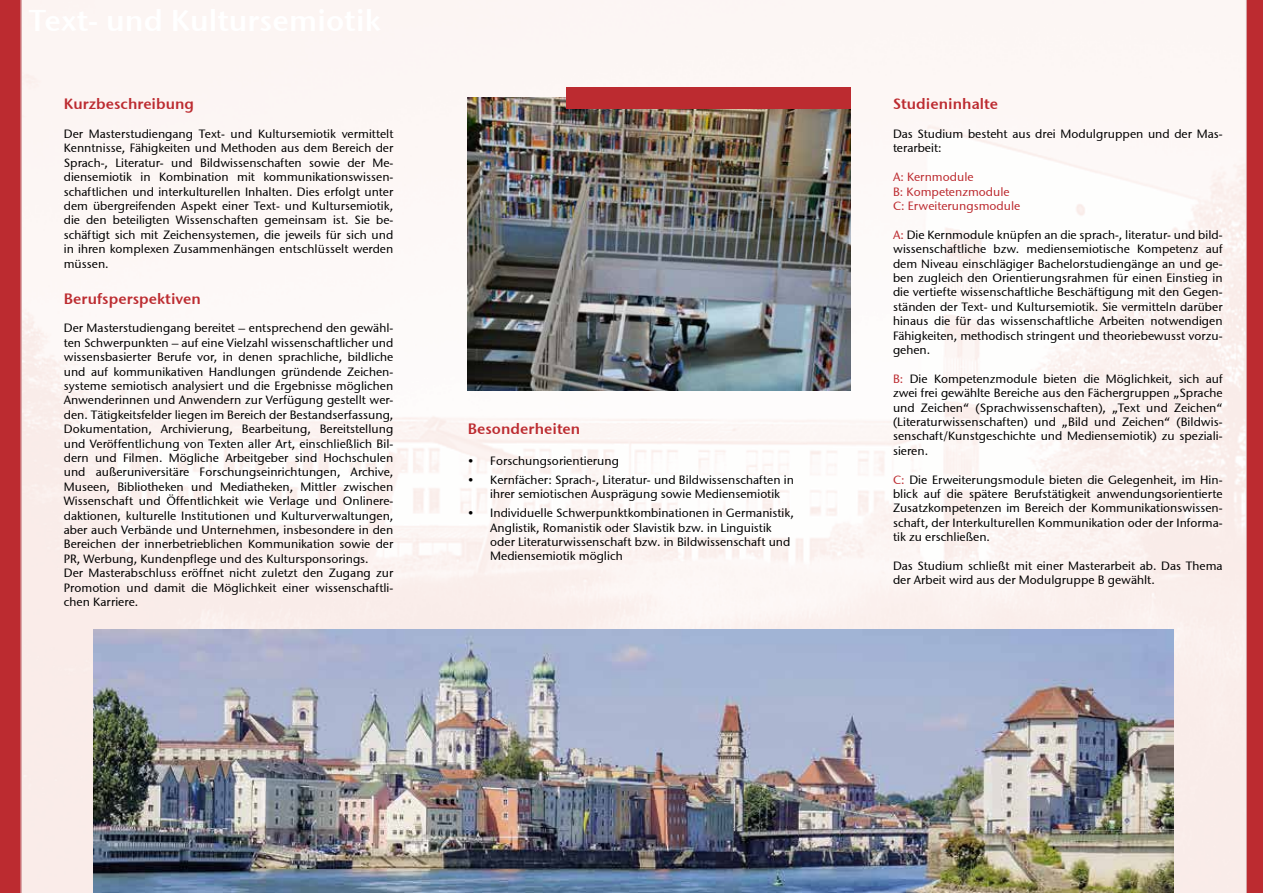
<style>
.page{position:relative;width:1263px;height:893px;background:#fff}
.page>*{position:absolute;margin:0;border:0;box-sizing:border-box;transform-origin:0 0}
.t1{font:15px "Stone Sans Semi ITCTT";letter-spacing:.005em;color:#bc2b30}
.t2{font:12px/14.4px "Stone Sans ITCTT Medium";letter-spacing:.005em;color:#000}
.t3{font:12px/14.4px "Stone Sans ITCTT Medium";letter-spacing:.005em;color:#bc2b30}
.s1{color:#bc2b30}
</style>
<div class="page">
<img style="left:21px;top:0;width:1225px;height:893px">
<div style="left:0;top:0;width:21px;height:893px;background:#bc2b30"></div>
<img style="left:468px;top:98px;width:382px;height:293px">
<div style="left:566px;top:87px;width:284px;height:21px;background:#bc2b30"></div>
<img style="left:94px;top:629px;width:1080px;height:264px">
<div style="left:1246px;top:0;width:17px;height:893px;background:#bc2b30"></div>
<p class="t1" style="left:64px;top:95px;width:132px">Kurzbeschreibung</p>
<p class="t2" style="left:64px;top:126px;width:331px;text-align:justify">Der Masterstudiengang Text- und Kultursemiotik vermittelt Kenntnisse, Fähigkeiten und Methoden aus dem Bereich der Sprach-, Literatur- und Bildwissenschaften sowie der Me&shy;diensemiotik in Kombination mit kommunikationswissen&shy;schaftlichen und interkulturellen Inhalten. Dies erfolgt unter dem übergreifenden Aspekt einer Text- und Kultursemiotik, die den beteiligten Wissenschaften gemeinsam ist. Sie be&shy;schäftigt sich mit Zeichensystemen, die jeweils für sich und in ihren komplexen Zusammenhängen entschlüsselt werden müssen.</p>
<p class="t1" style="left:64px;top:289px;width:139px">Berufsperspektiven</p>
<p class="t2" style="left:64px;top:321px;width:331px">Der Masterstudiengang bereitet – entsprechend den gewähl&shy;ten Schwerpunkten – auf eine Vielzahl wissenschaftlicher und wissensbasierter Berufe vor, in denen sprachliche, bildliche und auf kommunikativen Handlungen gründende Zeichen&shy;systeme semiotisch analysiert und die Ergebnisse möglichen Anwenderinnen und Anwendern zur Verfügung gestellt wer&shy;den. Tätigkeitsfelder liegen im Bereich der Bestandserfassung, Dokumentation, Archivierung, Bearbeitung, Bereitstellung und Veröffentlichung von Texten aller Art, einschließlich Bil&shy;dern und Filmen. Mögliche Arbeitgeber sind Hochschulen und außeruniversitäre Forschungseinrichtungen, Archive, Museen, Bibliotheken und Mediatheken, Mittler zwischen Wissenschaft und Öffentlichkeit wie Verlage und Onlinere&shy;daktionen, kulturelle Institutionen und Kulturverwaltungen, aber auch Verbände und Unternehmen, insbesondere in den Bereichen der innerbetrieblichen Kommunikation sowie der PR, Werbung, Kundenpflege und des Kultursponsorings.<br>Der Masterabschluss eröffnet nicht zuletzt den Zugang zur Promotion und damit die Möglichkeit einer wissenschaftli&shy;chen Karriere.</p>
<p class="t1" style="left:468px;top:420px;width:114px">Besonderheiten</p>
<p class="t2" style="left:468px;top:454px;width:153px">• Forschungsorientierung</p>
<p class="t2" style="left:490px;top:473px;width:305px;text-indent:-22px">• Kernfächer: Sprach-, Literatur- und Bildwissenschaften in ihrer semiotischen Ausprägung sowie Mediensemiotik</p>
<p class="t2" style="left:490px;top:506px;width:305px;text-indent:-22px">• Individuelle Schwerpunktkombinationen in Germanistik, Anglistik, Romanistik oder Slavistik bzw. in Linguistik oder Literaturwissenschaft bzw. in Bildwissenschaft und Mediensemiotik möglich</p>
<p class="t1" style="left:893px;top:95px;width:107px">Studieninhalte</p>
<p class="t2" style="left:893px;top:126px;width:331px">Das Studium besteht aus drei Modulgruppen und der Mas&shy;terarbeit:</p>
<p class="t3" style="left:893px;top:170px;width:129px">A: Kernmodule<br>B: Kompetenzmodule<br>C: Erweiterungsmodule</p>
<p class="t2" style="left:893px;top:227px;width:331px;text-align:justify"><span class="s1">A:</span> Die Kernmodule knüpfen an die sprach-, literatur- und bild&shy;wissenschaftliche bzw. mediensemiotische Kompetenz auf dem Niveau einschlägiger Bachelorstudiengänge an und ge&shy;ben zugleich den Orientierungsrahmen für einen Einstieg in die vertiefte wissenschaftliche Beschäftigung mit den Gegen&shy;ständen der Text- und Kultursemiotik. Sie vermitteln darüber hinaus die für das wissenschaftliche Arbeiten notwendigen Fähigkeiten, methodisch stringent und theoriebewusst vorzu&shy;gehen.</p>
<p class="t2" style="left:893px;top:371px;width:331px;text-align:justify"><span class="s1">B:</span> Die Kompetenzmodule bieten die Möglichkeit, sich auf zwei frei gewählte Bereiche aus den Fächergruppen „Sprache und Zeichen“ (Sprachwissenschaften), „Text und Zeichen“ (Literaturwissenschaften) und „Bild und Zeichen“ (Bildwis&shy;senschaft/Kunstgeschichte und Mediensemiotik) zu speziali&shy;sieren.</p>
<p class="t2" style="left:893px;top:472px;width:331px;text-align:justify"><span class="s1">C:</span> Die Erweiterungsmodule bieten die Gelegenheit, im Hin&shy;blick auf die spätere Berufstätigkeit anwendungsorientierte Zusatzkompetenzen im Bereich der Kommunikationswissen&shy;schaft, der Interkulturellen Kommunikation oder der Informa&shy;tik zu erschließen.</p>
<p class="t2" style="left:893px;top:558px;width:331px">Das Studium schließt mit einer Masterarbeit ab. Das Thema der Arbeit wird aus der Modulgruppe B gewählt.</p>
</div>
